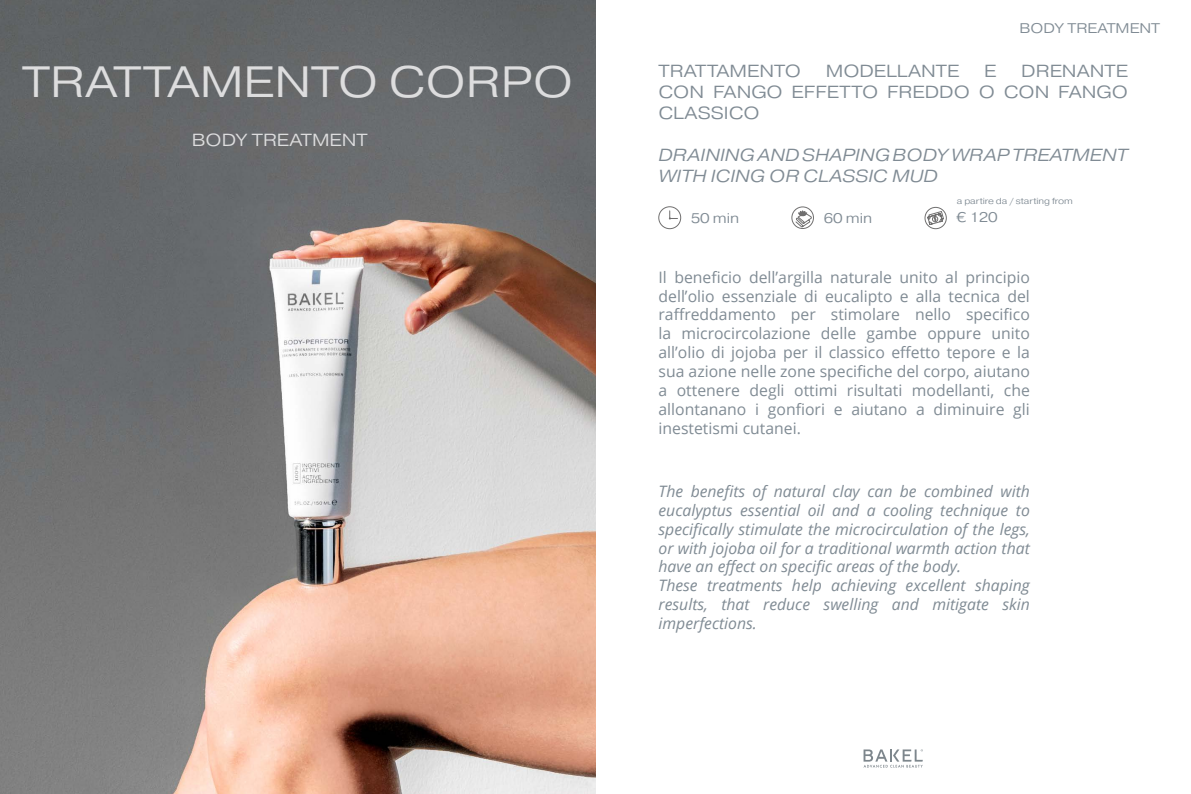
<style>
.page{position:relative;width:1191px;height:794px;background:#fff}
.page>*{position:absolute;margin:0;border:0;box-sizing:border-box;transform-origin:0 0}
.t1{font:300 43.75px "Pragmatica Ext";color:#ddddde}
.t2{font:300 17.5px/21px "Pragmatica Ext";color:#808b94;text-align:justify}
.t3{font:italic 300 17.5px/21px "Pragmatica Ext";color:#808b94}
.t4{font:300 17.5px "Pragmatica Ext";color:#ddddde}
.t5{font:15.75px/18.9px "Open Sans";color:#808b94;text-align:justify}
.t6{font:italic 15.75px/18.9px "Open Sans";color:#808b94}
.t7{font:300 14px "Pragmatica Ext";letter-spacing:-.005em;color:#808b94}
.t8{font:300 8.75px "Pragmatica Ext";letter-spacing:-.005em;color:#808b94}
</style>
<div class="page">
<svg style="left:863px;top:749px;width:60px;height:18px"></svg>
<img style="left:0;top:0;width:595px;height:794px">
<div style="left:658px;top:206px;width:23px;height:23px;border:1px solid #706f6f;border-radius:50%"></div>
<svg style="left:669px;top:211px;width:8px;height:8px"></svg>
<div style="left:791px;top:207px;width:22px;height:22px;border:1px solid #706f6f;border-radius:50%"></div>
<svg style="left:795px;top:210px;width:16px;height:17px"></svg>
<svg style="left:925px;top:207px;width:21px;height:22px"></svg>
<div style="left:924px;top:207px;width:22px;height:22px;border:1px solid #706f6f;border-radius:50%"></div>
<svg style="left:927px;top:211px;width:17px;height:14px"></svg>
<h1 class="t1" style="left:22px;top:55px;width:553px">TRATTAMENTO CORPO</h1>
<p class="t4" style="left:192px;top:129px;width:177px">BODY TREATMENT</p>
<p class="t7" style="left:1019px;top:20px;width:142px">BODY TREATMENT</p>
<p class="t2" style="left:658px;top:60px;width:144px">TRATTAMENTO</p>
<p class="t2" style="left:825px;top:60px;width:135px">MODELLANTE</p>
<p class="t2" style="left:984px;top:60px;width:14px">E</p>
<p class="t2" style="left:658px;top:60px;width:471px;text-indent:363px">DRENANTE CON FANGO EFFETTO FREDDO O CON FANGO CLASSICO</p>
<p class="t3" style="left:658px;top:144px;width:471px">DRAINING AND SHAPING BODY WRAP TREATMENT<br>WITH ICING OR CLASSIC MUD</p>
<p class="t7" style="left:690px;top:210px;width:50px">50 min</p>
<p class="t7" style="left:824px;top:210px;width:50px">60 min</p>
<p class="t8" style="left:956px;top:196px;width:118px">a partire da / starting from</p>
<p class="t7" style="left:956px;top:209px;width:43px">€ 120</p>
<p class="t5" style="left:658px;top:267px;width:373px">Il beneficio dell’argilla naturale unito al principio dell’olio essenziale di eucalipto e alla tecnica del raffreddamento per stimolare nello specifico la microcircolazione delle gambe oppure unito all’olio di jojoba per il classico effetto tepore e la sua azione nelle zone specifiche del corpo, aiutano a ottenere degli ottimi risultati modellanti, che allontanano i gonfiori e aiutano a diminuire gli inestetismi cutanei.</p>
<p class="t6" style="left:658px;top:481px;width:373px">The benefits of natural clay can be combined with eucalyptus essential oil and a cooling technique to specifically stimulate the microcirculation of the legs, or with jojoba oil for a traditional warmth action that have an effect on specific areas of the body.<br>These treatments help achieving excellent shaping results, that reduce swelling and mitigate skin imperfections.</p>
</div>
